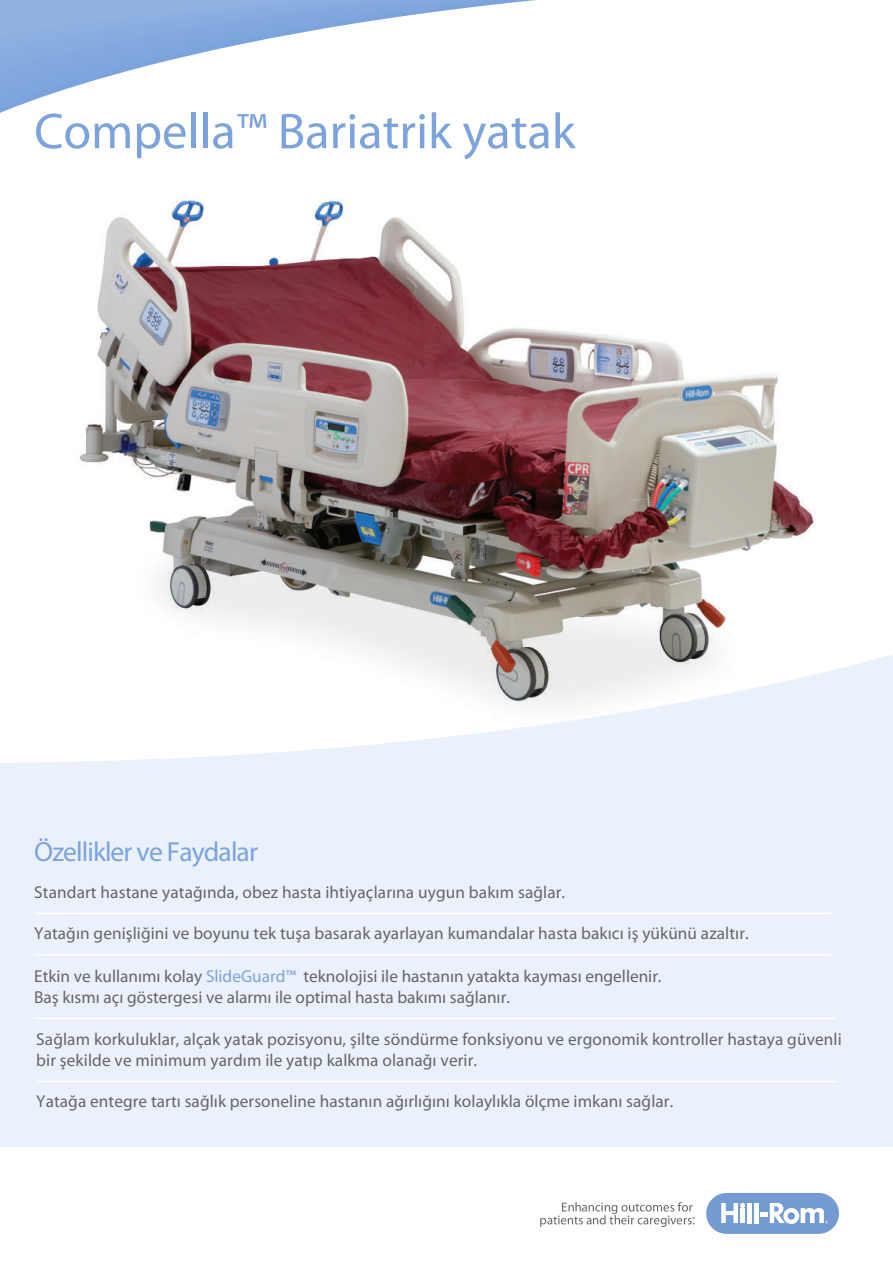
<style>
.page{position:relative;width:893px;height:1263px;background:#fff}
.page>*{position:absolute;margin:0;border:0;box-sizing:border-box;transform-origin:0 0}
.t1{font:300 50.55px "Myriad Pro";color:#7ca3dc}
.t2{font:300 27.6px "Myriad Pro";letter-spacing:-.035em;color:#7ca3dc}
.t3{font:300 17.25px/20.7px "Myriad Pro";letter-spacing:.005em;color:#646569}
.t4{font:17.25px/20.7px "Myriad Pro";color:#646569}
.s1{font-weight:300}
.s2{font-weight:300;color:#7ca3dc}
.s3{color:#7ca3dc}
</style>
<div class="page">
<img style="left:80px;top:199px;width:736px;height:421px">
<div style="left:706px;top:1193px;width:133px;height:41px;background:#739bd1;border-radius:20px"></div>
<div style="left:747px;top:1203px;width:5px;height:20px;background:#fff"></div>
<div style="left:754px;top:1203px;width:5px;height:20px;background:#fff"></div>
<svg style="left:721px;top:1203px;width:24px;height:20px"></svg>
<svg style="left:760px;top:1203px;width:68px;height:21px"></svg>
<svg style="left:540px;top:1202px;width:155px;height:25px"></svg>
<svg style="left:0;top:95px;width:48px;height:7px"></svg>
<svg style="left:0;top:88px;width:69px;height:7px"></svg>
<svg style="left:0;top:80px;width:95px;height:8px"></svg>
<svg style="left:0;top:0;width:536px;height:80px"></svg>
<svg style="left:0;top:620px;width:893px;height:527px;fill:#ebf1fa"></svg>
<hr style="left:34px;top:912px;width:797px;height:2px;background:#fff">
<hr style="left:34px;top:1018px;width:801px;height:1px;background:#fff">
<hr style="left:34px;top:954px;width:797px;height:2px;background:#fff">
<hr style="left:36px;top:1081px;width:801px;height:1px;background:#fff">
<h1 class="t1" style="left:34px;top:100px;width:543px">Compella™ Bariatrik yatak</h1>
<h2 class="t2" style="left:34px;top:835px;width:225px">Özellikler ve Faydalar</h2>
<p class="t3" style="left:34px;top:882px;width:532px">Standart hastane yatağında, obez hasta ihtiyaçlarına uygun bakım sağlar.</p>
<p class="t3" style="left:34px;top:923px;width:716px">Yatağın genişliğini ve boyunu tek tuşa basarak ayarlayan kumandalar hasta bakıcı iş yükünü azaltır.</p>
<p class="t4" style="left:34px;top:966px;width:629px"><span class="s1">Etkin ve kullanımı kolay</span> <span class="s2">SlideGuard</span><span class="s3">™</span> teknolojisi ile hastanın yatakta kayması engellenir.<br>Baş kısmı açı göstergesi ve alarmı ile optimal hasta bakımı sağlanır.</p>
<p class="t3" style="left:36px;top:1029px;width:807px">Sağlam korkuluklar, alçak yatak pozisyonu, şilte söndürme fonksiyonu ve ergonomik kontroller hastaya güvenli bir şekilde ve minimum yardım ile yatıp kalkma olanağı verir.</p>
<p class="t3" style="left:36px;top:1091px;width:638px">Yatağa entegre tartı sağlık personeline hastanın ağırlığını kolaylıkla ölçme imkanı sağlar.</p>
</div>
